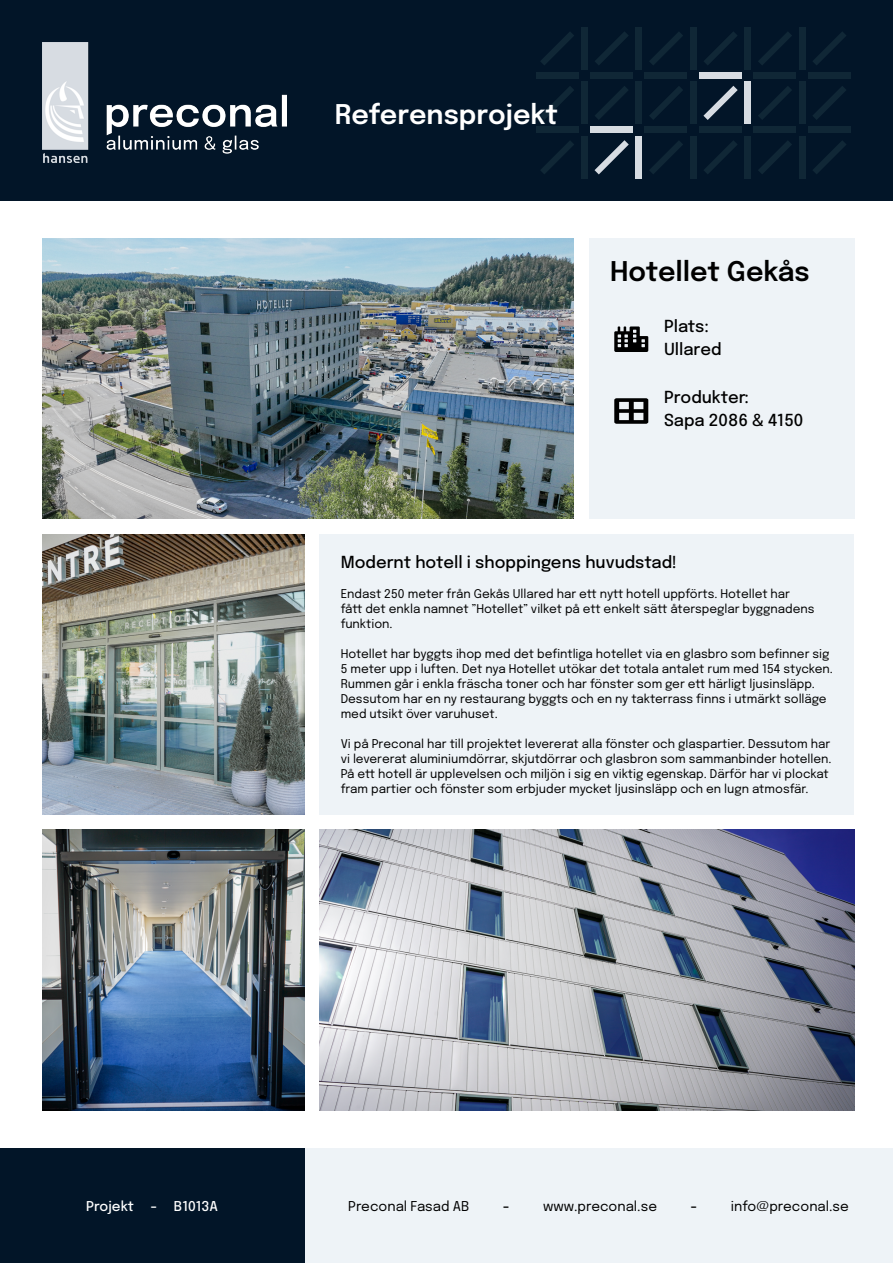
<style>
.page{position:relative;width:893px;height:1263px;background:#fff}
.page>*{position:absolute;margin:0;border:0;box-sizing:border-box;transform-origin:0 0}
.t1{font:600 27px "Epilogue";color:#fff}
.t2{font:600 27px "Epilogue";color:#000}
.t3{font:500 16.5px/23.7px "Epilogue";color:#000}
.t4{font:13.5px "Epilogue";color:#000}
.t5{font:500 13.5px "Epilogue";color:#fff}
.t6{font:700 13.5px "Epilogue";color:#000}
.t7{font:12px/15px "Epilogue";color:#000}
.s1{font-weight:700}
</style>
<div class="page">
<div style="left:0;top:0;width:893px;height:200px;background:#021528"></div>
<img style="left:43px;top:43px;width:243px;height:120px">
<svg style="left:541px;top:141px;width:33px;height:33px"></svg>
<svg style="left:541px;top:32px;width:33px;height:33px"></svg>
<svg style="left:594px;top:140px;width:35px;height:34px"></svg>
<svg style="left:595px;top:32px;width:33px;height:33px"></svg>
<div style="left:581px;top:136px;width:6px;height:42px;background:#102736"></div>
<div style="left:581px;top:27px;width:6px;height:42px;background:#102736"></div>
<svg style="left:649px;top:141px;width:34px;height:33px"></svg>
<svg style="left:649px;top:32px;width:34px;height:33px"></svg>
<svg style="left:704px;top:141px;width:33px;height:33px"></svg>
<svg style="left:704px;top:32px;width:33px;height:33px"></svg>
<svg style="left:758px;top:141px;width:34px;height:33px"></svg>
<svg style="left:758px;top:32px;width:34px;height:33px"></svg>
<div style="left:636px;top:136px;width:6px;height:42px;background:#d7dce2"></div>
<div style="left:636px;top:27px;width:6px;height:42px;background:#102736"></div>
<div style="left:745px;top:136px;width:6px;height:42px;background:#102736"></div>
<div style="left:745px;top:27px;width:6px;height:42px;background:#102736"></div>
<div style="left:690px;top:136px;width:6px;height:42px;background:#102736"></div>
<div style="left:690px;top:27px;width:6px;height:42px;background:#102736"></div>
<svg style="left:813px;top:141px;width:33px;height:33px"></svg>
<svg style="left:813px;top:32px;width:33px;height:33px"></svg>
<div style="left:799px;top:136px;width:6px;height:42px;background:#102736"></div>
<div style="left:799px;top:27px;width:6px;height:42px;background:#102736"></div>
<svg style="left:540px;top:86px;width:34px;height:34px"></svg>
<svg style="left:595px;top:86px;width:33px;height:34px"></svg>
<div style="left:536px;top:72px;width:42px;height:6px;background:#102736"></div>
<div style="left:590px;top:72px;width:43px;height:6px;background:#102736"></div>
<div style="left:581px;top:82px;width:6px;height:42px;background:#102736"></div>
<div style="left:536px;top:127px;width:42px;height:6px;background:#102736"></div>
<div style="left:590px;top:127px;width:43px;height:6px;background:#d7dce2"></div>
<div style="left:645px;top:72px;width:42px;height:6px;background:#102736"></div>
<svg style="left:649px;top:86px;width:34px;height:34px"></svg>
<svg style="left:703px;top:86px;width:35px;height:34px"></svg>
<svg style="left:758px;top:86px;width:34px;height:34px"></svg>
<div style="left:636px;top:82px;width:6px;height:42px;background:#102736"></div>
<div style="left:699px;top:72px;width:42px;height:6px;background:#d7dce2"></div>
<div style="left:754px;top:72px;width:42px;height:6px;background:#102736"></div>
<div style="left:745px;top:82px;width:6px;height:42px;background:#d7dce2"></div>
<div style="left:690px;top:82px;width:6px;height:42px;background:#102736"></div>
<div style="left:808px;top:72px;width:42px;height:6px;background:#102736"></div>
<svg style="left:813px;top:86px;width:33px;height:34px"></svg>
<div style="left:799px;top:82px;width:6px;height:42px;background:#102736"></div>
<div style="left:645px;top:127px;width:42px;height:6px;background:#102736"></div>
<div style="left:699px;top:127px;width:42px;height:6px;background:#102736"></div>
<div style="left:754px;top:127px;width:42px;height:6px;background:#102736"></div>
<div style="left:808px;top:127px;width:42px;height:6px;background:#102736"></div>
<div style="left:304px;top:1148px;width:589px;height:115px;background:#eef3f7"></div>
<img style="left:43px;top:238px;width:531px;height:281px">
<div style="left:589px;top:238px;width:265px;height:281px;background:#eef3f7"></div>
<div style="left:319px;top:534px;width:535px;height:281px;background:#eef3f7"></div>
<div style="left:0;top:1148px;width:304px;height:115px;background:#021528"></div>
<img style="left:43px;top:830px;width:261px;height:280px">
<img style="left:43px;top:534px;width:261px;height:281px">
<img style="left:319px;top:830px;width:535px;height:280px">
<svg style="left:614px;top:326px;width:34px;height:26px"></svg>
<svg style="left:614px;top:398px;width:34px;height:26px"></svg>
<h1 class="t1" style="left:335px;top:95px;width:225px">Referensprojekt</h1>
<h1 class="t2" style="left:610px;top:252px;width:201px">Hotellet Gekås</h1>
<h2 class="t3" style="left:664px;top:313px;width:59px">Plats:<br>Ullared</h2>
<h2 class="t3" style="left:664px;top:384px;width:141px">Produkter:<br>Sapa 2086 &amp; 4150</h2>
<h2 class="t3" style="left:341px;top:550px;width:338px">Modernt hotell i shoppingens huvudstad!</h2>
<p class="t7" style="left:341px;top:586px;width:475px">Endast 250 meter från Gekås Ullared har ett nytt hotell uppförts. Hotellet har fått det enkla namnet ”Hotellet” vilket på ett enkelt sätt återspeglar byggnadens funktion.</p>
<p class="t7" style="left:341px;top:646px;width:494px">Hotellet har byggts ihop med det befintliga hotellet via en glasbro som befinner sig 5 meter upp i luften. Det nya Hotellet utökar det totala antalet rum med 154 stycken.<br>Rummen går i enkla fräscha toner och har fönster som ger ett härligt ljusinsläpp.<br>Dessutom har en ny restaurang byggts och en ny takterrass finns i utmärkt solläge med utsikt över varuhuset.</p>
<p class="t7" style="left:341px;top:736px;width:493px">Vi på Preconal har till projektet levererat alla fönster och glaspartier. Dessutom har vi levererat aluminiumdörrar, skjutdörrar och glasbron som sammanbinder hotellen.<br>På ett hotell är upplevelsen och miljön i sig en viktig egenskap. Därför har vi plockat fram partier och fönster som erbjuder mycket ljusinsläpp och en lugn atmosfär.</p>
<p class="t5" style="left:86px;top:1196px;width:49px">Projekt</p>
<p class="t5" style="left:151px;top:1196px;width:69px"><span class="s1">-</span> B1013A</p>
<p class="t4" style="left:348px;top:1196px;width:123px">Preconal Fasad AB</p>
<p class="t6" style="left:503px;top:1196px;width:8px">-</p>
<p class="t4" style="left:543px;top:1196px;width:116px">www.preconal.se</p>
<p class="t6" style="left:691px;top:1196px;width:8px">-</p>
<p class="t4" style="left:731px;top:1196px;width:120px">info@preconal.se</p>
</div>
